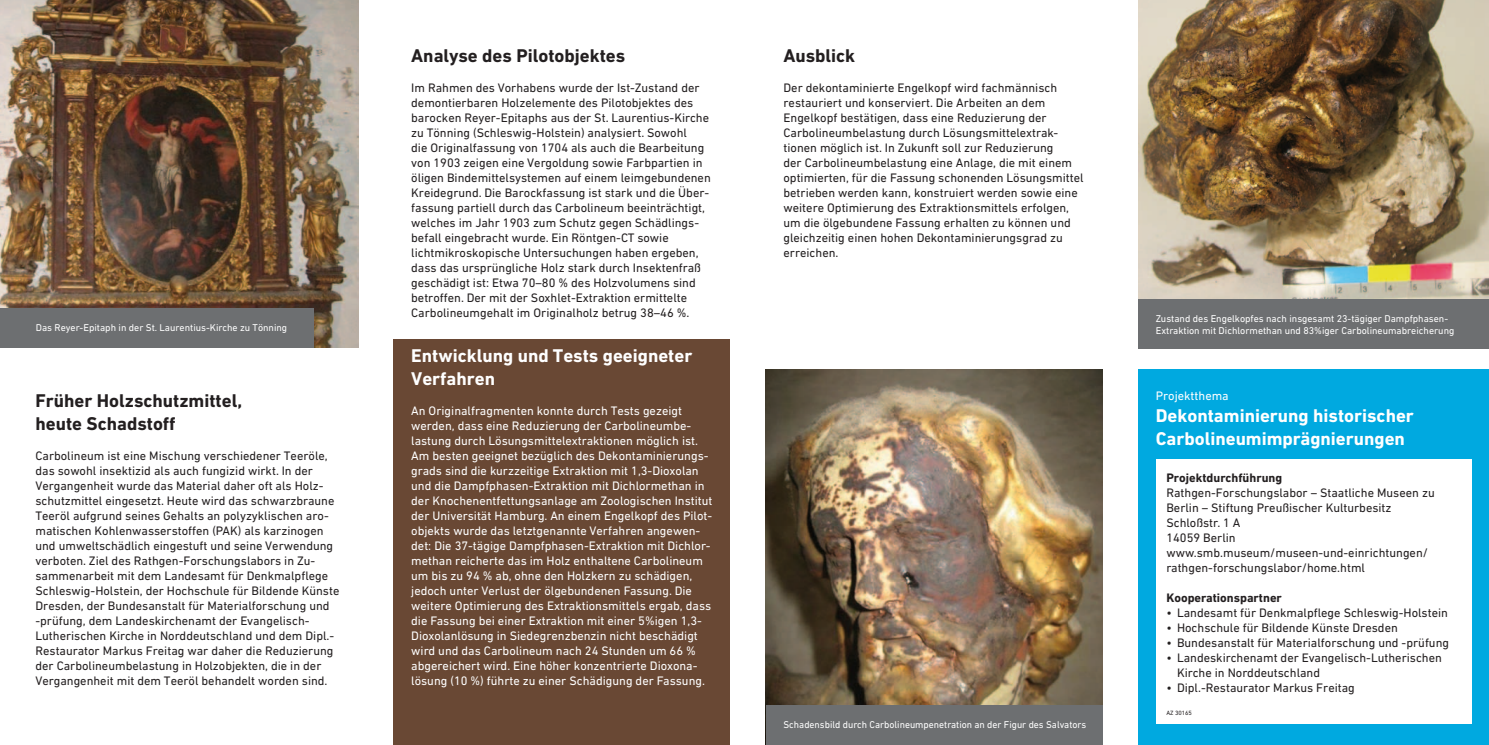
<style>
.page{position:relative;width:1489px;height:745px;background:#fff}
.page>*{position:absolute;margin:0;border:0;box-sizing:border-box;transform-origin:0 0}
.t1{font:700 18.75px/22.5px "DIN Next W1 G";color:#fff}
.t2{font:700 18.75px/22.5px "DIN Next W1 G";color:#231f20}
.t3{font:12.5px/15px "DIN Next W1 G";color:#231f20}
.t4{font:12.5px/15px "DIN Next W1 G";color:#fff}
.t5{font:700 12.5px "DIN Next W1 G";color:#231f20}
.t6{font:10px/12px "DIN Next W1 G";color:#fff}
.t7{font:6.25px "DIN Next W1 G";color:#231f20}
</style>
<div class="page">
<img style="left:0;top:0;width:358px;height:347px">
<img style="left:1138px;top:0;width:350px;height:299px">
<img style="left:765px;top:369px;width:337px;height:335px">
<div style="left:393px;top:339px;width:337px;height:405px;background:#694834"></div>
<div style="left:1137px;top:369px;width:351px;height:375px;background:#00a9e0"></div>
<div style="left:0;top:308px;width:314px;height:39px;background:#6d6f71"></div>
<div style="left:1137px;top:299px;width:351px;height:50px;background:#6d6f71"></div>
<div style="left:765px;top:704px;width:337px;height:40px;background:#6d6f71"></div>
<div style="left:1155px;top:459px;width:315px;height:264px;background:#fff"></div>
<h1 class="t2" style="left:411px;top:44px;width:215px">Analyse des Pilotobjektes</h1>
<p class="t3" style="left:411px;top:80px;width:301px">Im Rahmen des Vorhabens wurde der Ist-Zustand der demontierbaren Holzelemente des Pilotobjektes des barocken Reyer-Epitaphs aus der St. Laurentius-Kirche zu Tönning (Schleswig-Holstein) analysiert. Sowohl<br>die Originalfassung von 1704 als auch die Bearbeitung von 1903 zeigen eine Vergoldung sowie Farbpartien in öligen Bindemittelsystemen auf einem leimgebundenen Kreidegrund. Die Barockfassung ist stark und die Über&shy;fassung partiell durch das Carbolineum beeinträchtigt, welches im Jahr 1903 zum Schutz gegen Schädlings&shy;befall eingebracht wurde. Ein Röntgen-CT sowie lichtmikroskopische Untersuchungen haben ergeben, dass das ursprüngliche Holz stark durch Insektenfraß geschädigt ist: Etwa 70–80 % des Holzvolumens sind betroffen. Der mit der Soxhlet-Extraktion ermittelte Carbolineumgehalt im Originalholz betrug 38–46 %.</p>
<h1 class="t2" style="left:783px;top:44px;width:73px">Ausblick</h1>
<p class="t3" style="left:783px;top:80px;width:301px">Der dekontaminierte Engelkopf wird fachmännisch restauriert und konserviert. Die Arbeiten an dem Engelkopf bestätigen, dass eine Reduzierung der Carbolineumbelastung durch Lösungsmittelextrak&shy;tionen möglich ist. In Zukunft soll zur Reduzierung<br>der Carbolineumbelastung eine Anlage, die mit einem optimierten, für die Fassung schonenden Lösungsmittel betrieben werden kann, konstruiert werden sowie eine weitere Optimierung des Extraktionsmittels erfolgen, um die ölgebundene Fassung erhalten zu können und gleichzeitig einen hohen Dekontaminierungsgrad zu erreichen.</p>
<p class="t6" style="left:36px;top:321px;width:253px">Das Reyer-Epitaph in der St. Laurentius-Kirche zu Tönning</p>
<p class="t6" style="left:1155px;top:312px;width:300px">Zustand des Engelkopfes nach insgesamt 23-tägiger Dampfphasen-<br>Extraktion mit Dichlormethan und 83%iger Carbolineumabreicherung</p>
<h1 class="t2" style="left:35px;top:389px;width:208px">Früher Holzschutzmittel, heute Schadstoff</h1>
<p class="t3" style="left:35px;top:447px;width:305px">Carbolineum ist eine Mischung verschiedener Teeröle, das sowohl insektizid als auch fungizid wirkt. In der Vergangenheit wurde das Material daher oft als Holz&shy;schutzmittel eingesetzt. Heute wird das schwarzbraune Teeröl aufgrund seines Gehalts an polyzyklischen aro&shy;matischen Kohlenwasserstoffen (PAK) als karzinogen und umweltschädlich eingestuft und seine Verwendung verboten. Ziel des Rathgen-Forschungslabors in Zu&shy;sammenarbeit mit dem Landesamt für Denkmalpflege Schleswig-Holstein, der Hochschule für Bildende Künste Dresden, der Bundesanstalt für Materialforschung und -prüfung, dem Landeskirchenamt der Evangelisch-Lutherischen Kirche in Norddeutschland und dem Dipl.- Restaurator Markus Freitag war daher die Reduzierung der Carbolineumbelastung in Holzobjekten, die in der Vergangenheit mit dem Teeröl behandelt worden sind.</p>
<h1 class="t1" style="left:411px;top:344px;width:282px">Entwicklung und Tests geeigneter<br>Verfahren</h1>
<p class="t4" style="left:411px;top:402px;width:303px">An Originalfragmenten konnte durch Tests gezeigt werden, dass eine Reduzierung der Carbolineumbe&shy;lastung durch Lösungsmittelextraktionen möglich ist.<br>Am besten geeignet bezüglich des Dekontaminierungs&shy;grads sind die kurzzeitige Extraktion mit 1,3-Dioxolan und die Dampfphasen-Extraktion mit Dichlormethan in der Knochenentfettungsanlage am Zoologischen Institut der Universität Hamburg. An einem Engelkopf des Pilot&shy;objekts wurde das letztgenannte Verfahren angewen&shy;det: Die 37-tägige Dampfphasen-Extraktion mit Dichlor&shy;methan reicherte das im Holz enthaltene Carbolineum um bis zu 94 % ab, ohne den Holzkern zu schädigen, jedoch unter Verlust der ölgebundenen Fassung. Die weitere Optimierung des Extraktionsmittels ergab, dass die Fassung bei einer Extraktion mit einer 5%igen 1,3- Dioxolanlösung in Siedegrenzbenzin nicht beschädigt wird und das Carbolineum nach 24 Stunden um 66 % abgereichert wird. Eine höher konzentrierte Dioxona&shy;lösung (10 %) führte zu einer Schädigung der Fassung.</p>
<p class="t6" style="left:783px;top:718px;width:304px">Schadensbild durch Carbolineumpenetration an der Figur des Salvators</p>
<p class="t4" style="left:1155px;top:387px;width:75px">Projektthema</p>
<h1 class="t1" style="left:1155px;top:404px;width:260px">Dekontaminierung historischer<br>Carbolineumimprägnierungen</h1>
<p class="t5" style="left:1166px;top:470px;width:117px">Projektdurchführung</p>
<p class="t3" style="left:1166px;top:485px;width:270px">Rathgen-Forschungslabor – Staatliche Museen zu Berlin – Stiftung Preußischer Kulturbesitz Schloßstr. 1 A<br>14059 Berlin www.smb.museum/museen-und-einrichtungen/ rathgen-forschungslabor/home.html</p>
<p class="t5" style="left:1166px;top:590px;width:117px">Kooperationspartner</p>
<p class="t3" style="left:1166px;top:605px;width:283px">• Landesamt für Denkmalpflege Schleswig-Holstein</p>
<p class="t3" style="left:1166px;top:620px;width:233px">• Hochschule für Bildende Künste Dresden</p>
<p class="t3" style="left:1166px;top:635px;width:284px">• Bundesanstalt für Materialforschung und -prüfung</p>
<p class="t3" style="left:1176px;top:650px;width:266px;text-indent:-11px">• Landeskirchenamt der Evangelisch-Lutherischen<br>Kirche in Norddeutschland</p>
<p class="t3" style="left:1166px;top:680px;width:190px">• Dipl.-Restaurator Markus Freitag</p>
<p class="t7" style="left:1166px;top:708px;width:27px">AZ 30165</p>
</div>
